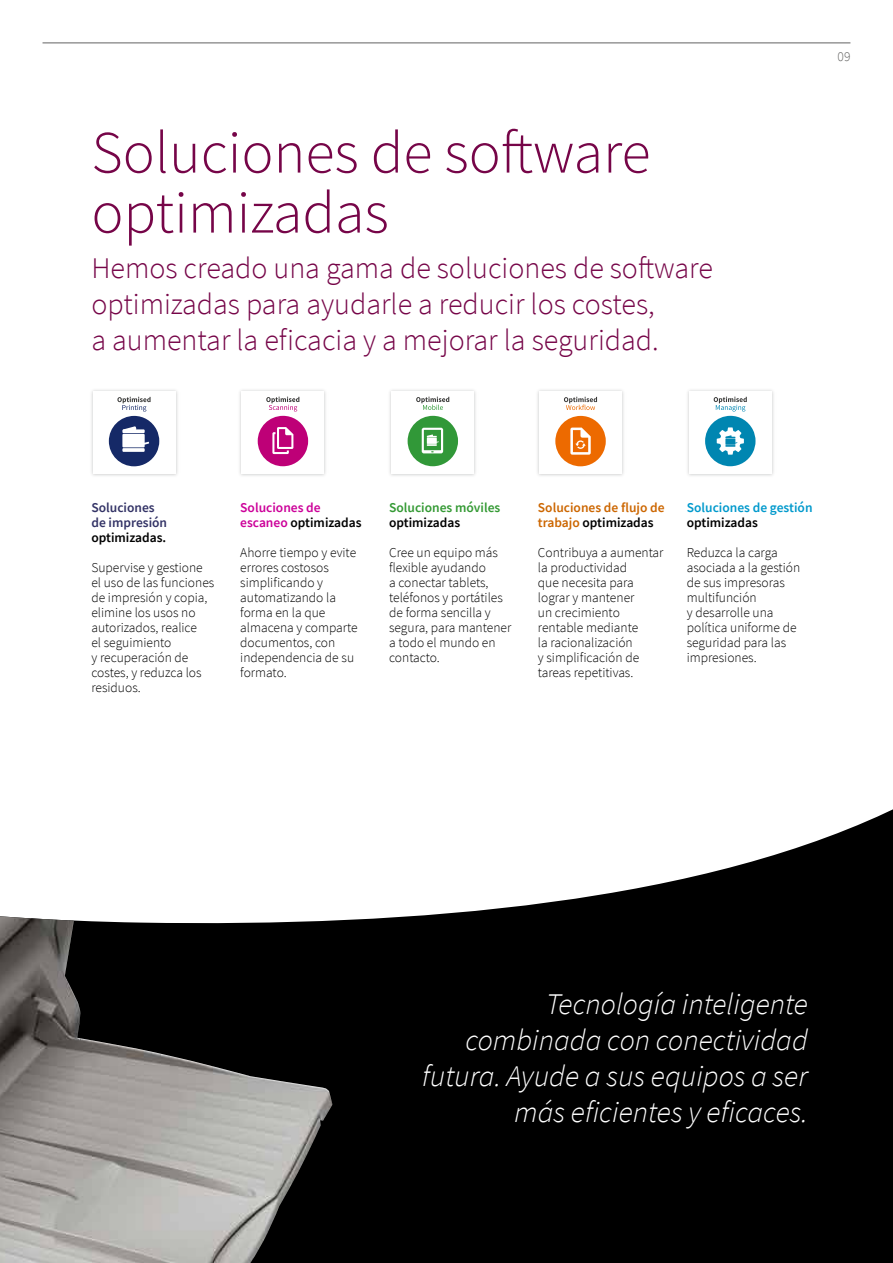
<style>
.page{position:relative;width:893px;height:1263px;background:#fff}
.page>*{position:absolute;margin:0;border:0;box-sizing:border-box;transform-origin:0 0}
.t1{font:300 60px/60px "Source Sans Pro";color:#760548}
.t2{font:300 30px/36px "Source Sans Pro";color:#760548}
.t3{font:italic 300 30px/36px "Source Sans Pro";color:#fff;text-align:right}
.t4{font:300 13.5px/15px "Source Sans Pro";color:#000}
.t5{font:600 13.5px/15px "Source Sans Pro";color:#c60}
.t6{font:600 13.5px "Source Sans Pro";color:#000}
.t7{font:600 13.5px/15px "Source Sans Pro";color:#c09}
.t8{font:600 13.5px/15px "Source Sans Pro";color:#336}
.t9{font:600 13.5px "Source Sans Pro";color:#09c}
.t10{font:600 13.5px "Source Sans Pro";color:#393}
.t11{font:300 13.5px "Source Sans Pro";color:#636362}
.s1{color:#000}
</style>
<div class="page">
<svg style="left:332px;top:809px;width:561px;height:454px;fill:#000"></svg>
<img style="left:0;top:916px;width:332px;height:347px">
<img style="left:91px;top:390px;width:87px;height:86px">
<div style="left:93px;top:391px;width:82px;height:82px;background:#fff"></div>
<svg style="left:109px;top:397px;width:50px;height:69px"></svg>
<img style="left:239px;top:390px;width:87px;height:86px">
<div style="left:242px;top:391px;width:82px;height:82px;background:#fff"></div>
<svg style="left:258px;top:397px;width:50px;height:69px"></svg>
<img style="left:389px;top:390px;width:87px;height:86px">
<div style="left:392px;top:391px;width:82px;height:82px;background:#fff"></div>
<svg style="left:416px;top:397px;width:33px;height:13px"></svg>
<svg style="left:408px;top:416px;width:50px;height:50px"></svg>
<img style="left:537px;top:390px;width:87px;height:86px">
<div style="left:539px;top:391px;width:83px;height:82px;background:#fff"></div>
<svg style="left:564px;top:397px;width:33px;height:13px"></svg>
<svg style="left:555px;top:416px;width:51px;height:50px"></svg>
<img style="left:687px;top:390px;width:87px;height:86px">
<div style="left:689px;top:391px;width:82px;height:82px;background:#fff"></div>
<svg style="left:705px;top:397px;width:50px;height:69px"></svg>
<hr style="left:43px;top:43px;width:807px;height:1px;background:#636362">
<h1 class="t1" style="left:91px;top:123px;width:561px">Soluciones de software optimizadas</h1>
<h2 class="t2" style="left:91px;top:250px;width:623px">Hemos creado una gama de soluciones de software optimizadas para ayudarle a reducir los costes,<br>a aumentar la eficacia y a mejorar la seguridad.</h2>
<p class="t11" style="left:837px;top:48px;width:14px">09</p>
<p class="t8" style="left:91px;top:500px;width:77px">Soluciones de impresión</p>
<p class="t6" style="left:91px;top:529px;width:76px">optimizadas.</p>
<p class="t4" style="left:91px;top:560px;width:124px">Supervise y gestione el uso de las funciones de impresión y copia, elimine los usos no autorizados, realice<br>el seguimiento<br>y recuperación de costes, y reduzca los residuos.</p>
<p class="t7" style="left:240px;top:500px;width:123px">Soluciones de escaneo <span class="s1">optimizadas</span></p>
<p class="t4" style="left:240px;top:545px;width:119px">Ahorre tiempo y evite errores costosos simplificando y automatizando la forma en la que almacena y comparte documentos, con independencia de su formato.</p>
<p class="t10" style="left:389px;top:499px;width:113px">Soluciones móviles</p>
<p class="t6" style="left:389px;top:514px;width:73px">optimizadas</p>
<p class="t4" style="left:389px;top:545px;width:124px">Cree un equipo más flexible ayudando<br>a conectar tablets, teléfonos y portátiles de forma sencilla y segura, para mantener a todo el mundo en contacto.</p>
<p class="t5" style="left:538px;top:500px;width:128px">Soluciones de flujo de trabajo <span class="s1">optimizadas</span></p>
<p class="t4" style="left:538px;top:545px;width:127px">Contribuya a aumentar la productividad<br>que necesita para lograr y mantener<br>un crecimiento rentable mediante<br>la racionalización<br>y simplificación de tareas repetitivas.</p>
<p class="t9" style="left:687px;top:499px;width:127px">Soluciones de gestión</p>
<p class="t6" style="left:687px;top:514px;width:73px">optimizadas</p>
<p class="t4" style="left:687px;top:545px;width:115px">Reduzca la carga asociada a la gestión de sus impresoras multifunción<br>y desarrolle una política uniforme de seguridad para las impresiones.</p>
<h2 class="t3" style="left:422px;top:986px;width:387px">Tecnología inteligente combinada con conectividad futura. Ayude a sus equipos a ser más eficientes y eficaces.</h2>
</div>
